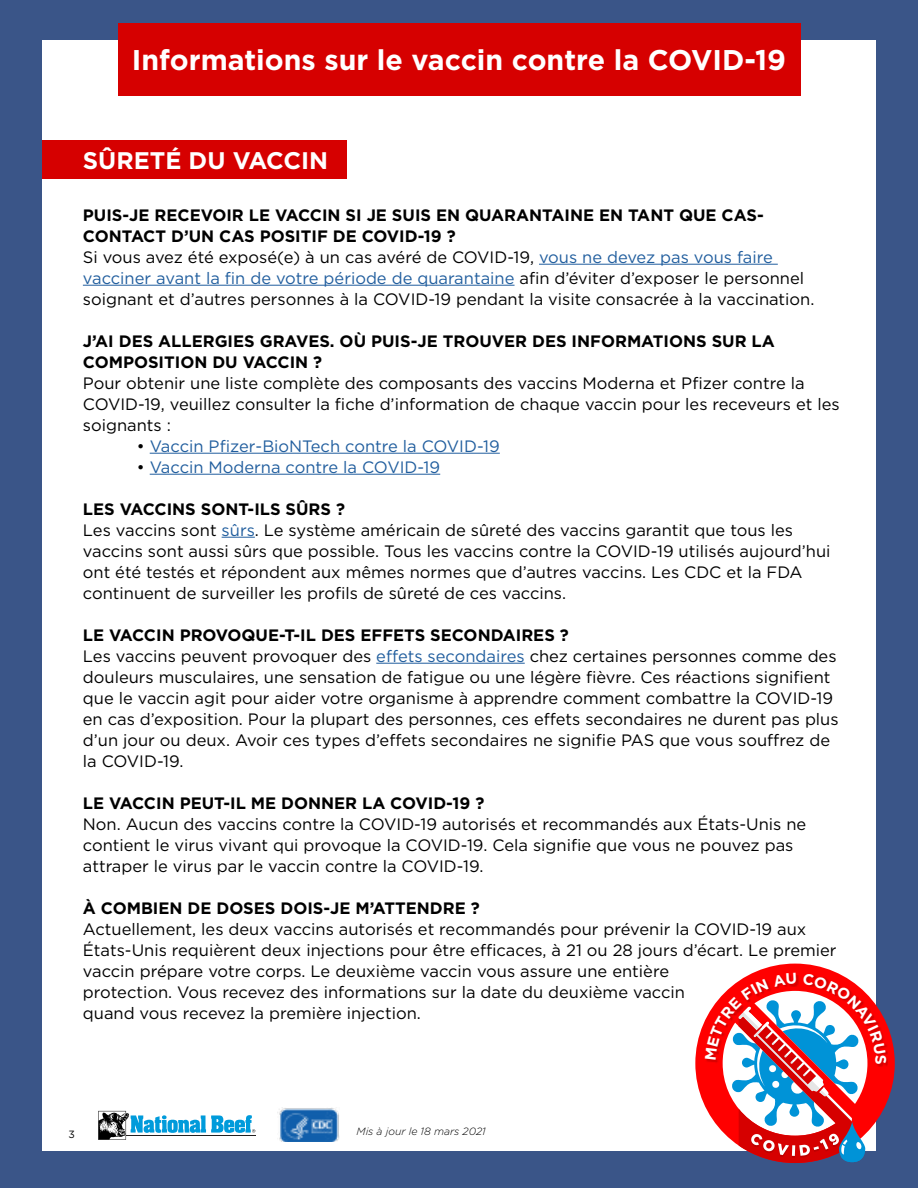
<style>
.page{position:relative;width:918px;height:1188px;background:#3a5588}
.page>*{position:absolute;margin:0;border:0;box-sizing:border-box;transform-origin:0 0}
.t1{font:700 28.5px "Gotham";color:#fff}
.t2{font:700 24px "Gotham";color:#fff}
.t3{font:16.5px/21px "Gotham";color:#000}
.t4{font:700 16.5px/21px "Gotham";color:#000}
.t5{font:16.5px "Gotham";color:#215e9e}
.t6{font:italic 300 10.5px "Gotham";color:#000}
.t7{font:10.5px "Gotham";color:#000}
.s1{font-weight:700}
.s2{color:#215e9e}
.s3{color:#000}
</style>
<div class="page">
<div style="left:42px;top:40px;width:834px;height:1111px;background:#fff"></div>
<img style="left:277px;top:1108px;width:62px;height:33px">
<svg style="left:98px;top:1111px;width:157px;height:29px"></svg>
<hr style="left:539px;top:264px;width:239px;height:1px;background:#215e9e">
<hr style="left:83px;top:285px;width:432px;height:1px;background:#215e9e">
<hr style="left:150px;top:453px;width:350px;height:1px;background:#215e9e">
<hr style="left:150px;top:474px;width:290px;height:1px;background:#215e9e">
<hr style="left:222px;top:537px;width:33px;height:1px;background:#215e9e">
<hr style="left:376px;top:663px;width:149px;height:1px;background:#215e9e">
<div style="left:42px;top:140px;width:305px;height:39px;background:#d60000"></div>
<div style="left:118px;top:23px;width:682px;height:73px;background:#d60000"></div>
<svg style="left:695px;top:964px;width:200px;height:199px"></svg>
<h1 class="t1" style="left:132px;top:41px;width:656px">Informations sur le vaccin contre la COVID-19</h1>
<h2 class="t2" style="left:83px;top:145px;width:247px">SÛRETÉ DU VACCIN</h2>
<p class="t3" style="left:83px;top:204px;width:733px"><span class="s1">PUIS-JE RECEVOIR LE VACCIN SI JE SUIS EN QUARANTAINE EN TANT QUE CAS-CONTACT D’UN CAS POSITIF DE COVID-19 ?<br></span>Si vous avez été exposé(e) à un cas avéré de COVID-19, <span class="s2">vous ne devez pas vous faire vacciner avant la fin de votre période de quarantaine</span> afin d’éviter d’exposer le personnel soignant et d’autres personnes à la COVID-19 pendant la visite consacrée à la vaccination.</p>
<p class="t4" style="left:83px;top:330px;width:693px">J’AI DES ALLERGIES GRAVES. OÙ PUIS-JE TROUVER DES INFORMATIONS SUR LA<br>COMPOSITION DU VACCIN ?</p>
<p class="t3" style="left:83px;top:372px;width:758px">Pour obtenir une liste complète des composants des vaccins Moderna et Pfizer contre la<br>COVID-19, veuillez consulter la fiche d’information de chaque vaccin pour les receveurs et les soignants :</p>
<p class="t5" style="left:137px;top:435px;width:364px"><span class="s3">•</span> Vaccin Pfizer-BioNTech contre la COVID-19</p>
<p class="t5" style="left:137px;top:456px;width:305px"><span class="s3">•</span> Vaccin Moderna contre la COVID-19</p>
<p class="t3" style="left:83px;top:498px;width:749px"><span class="s1">LES VACCINS SONT-ILS SÛRS ?<br></span>Les vaccins sont <span class="s2">sûrs</span>. Le système américain de sûreté des vaccins garantit que tous les vaccins sont aussi sûrs que possible. Tous les vaccins contre la COVID-19 utilisés aujourd’hui ont été testés et répondent aux mêmes normes que d’autres vaccins. Les CDC et la FDA continuent de surveiller les profils de sûreté de ces vaccins.</p>
<p class="t3" style="left:83px;top:624px;width:757px"><span class="s1">LE VACCIN PROVOQUE-T-IL DES EFFETS SECONDAIRES ?<br></span>Les vaccins peuvent provoquer des <span class="s2">effets secondaires</span> chez certaines personnes comme des douleurs musculaires, une sensation de fatigue ou une légère fièvre. Ces réactions signifient que le vaccin agit pour aider votre organisme à apprendre comment combattre la COVID-19 en cas d’exposition. Pour la plupart des personnes, ces effets secondaires ne durent pas plus d’un jour ou deux. Avoir ces types d’effets secondaires ne signifie PAS que vous souffrez de la COVID-19.</p>
<p class="t4" style="left:83px;top:792px;width:403px">LE VACCIN PEUT-IL ME DONNER LA COVID-19 ?</p>
<p class="t3" style="left:83px;top:813px;width:725px">Non. Aucun des vaccins contre la COVID-19 autorisés et recommandés aux États-Unis ne contient le virus vivant qui provoque la COVID-19. Cela signifie que vous ne pouvez pas attraper le virus par le vaccin contre la COVID-19.</p>
<p class="t4" style="left:83px;top:897px;width:398px">À COMBIEN DE DOSES DOIS-JE M’ATTENDRE ?</p>
<p class="t3" style="left:83px;top:918px;width:755px">Actuellement, les deux vaccins autorisés et recommandés pour prévenir la COVID-19 aux États-Unis requièrent deux injections pour être efficaces, à 21 ou 28 jours d’écart. Le premier vaccin prépare votre corps. Le deuxième vaccin vous assure une entière<br>protection. Vous recevez des informations sur la date du deuxième vaccin<br>quand vous recevez la première injection.</p>
<p class="t7" style="left:69px;top:1127px;width:8px">3</p>
<p class="t6" style="left:357px;top:1125px;width:131px">Mis à jour le 18 mars 2021</p>
</div>
